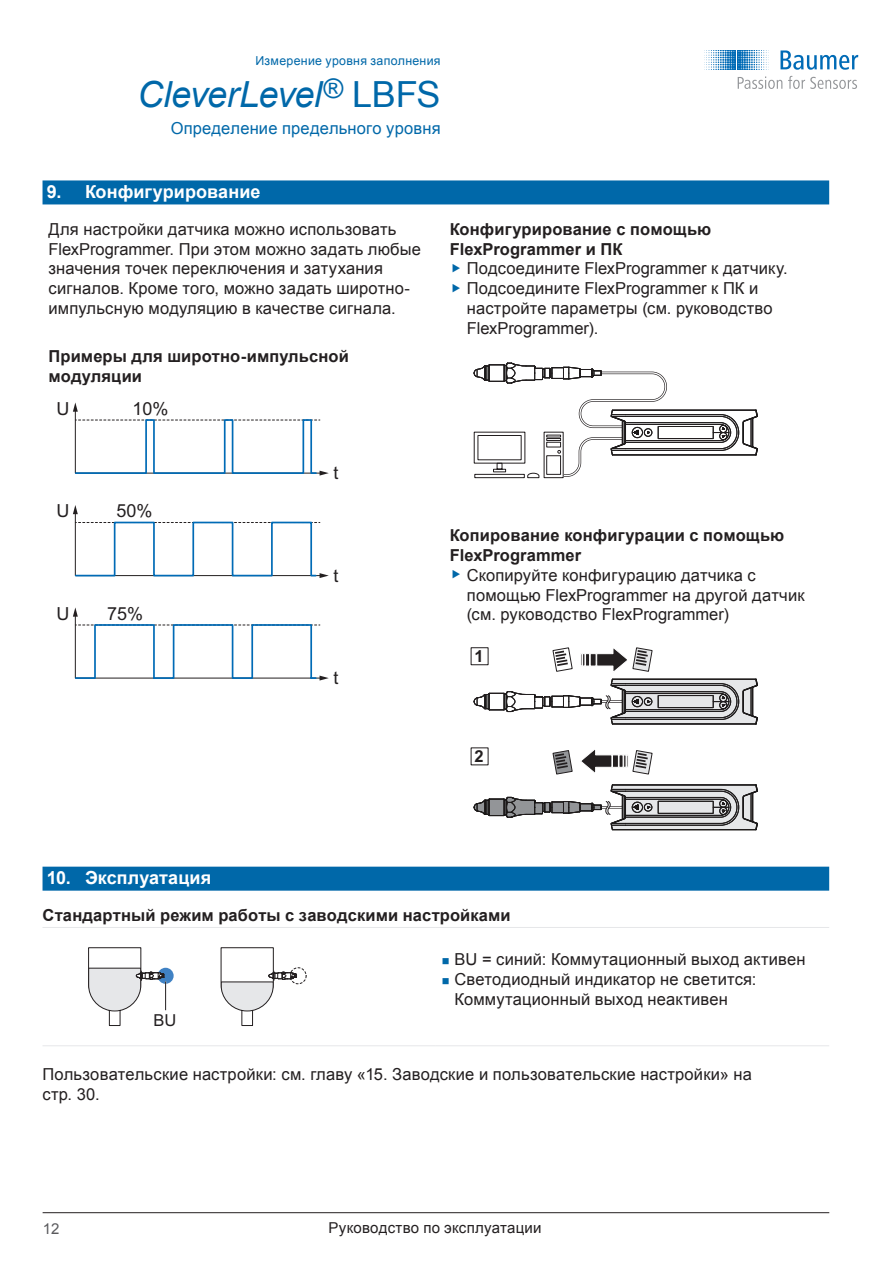
<style>
.page{position:relative;width:893px;height:1263px;background:#fff}
.page>*{position:absolute;margin:0;border:0;box-sizing:border-box;transform-origin:0 0}
.t1{font:italic 36px "Arial";letter-spacing:-.015em;color:#0068a9}
.t2{font:700 18px "Arial";letter-spacing:.005em;color:#fff}
.t3{font:18px "Arial";color:#231f20}
.t4{font:16.5px/19.8px "Arial";letter-spacing:.01em;color:#231f20}
.t5{font:700 16.5px/19.8px "Arial";letter-spacing:.005em;color:#231f20}
.t6{font:16.5px "Arial";letter-spacing:.01em;color:#0068a9}
.t7{font:15px "Arial";letter-spacing:.015em;color:#231f20}
.t8{font:15px "Arial";color:#5a5a5d}
.t9{font:12.3px "Arial";letter-spacing:.02em;color:#0068a9}
.s1{font-style:normal}
</style>
<div class="page">
<div style="left:43px;top:180px;width:786px;height:24px;background:#0068a9"></div>
<div style="left:43px;top:867px;width:786px;height:24px;background:#0068a9"></div>
<svg style="left:73px;top:402px;width:256px;height:74px"></svg>
<svg style="left:74px;top:418px;width:244px;height:261px"></svg>
<svg style="left:473px;top:362px;width:285px;height:117px"></svg>
<svg style="left:470px;top:647px;width:288px;height:183px"></svg>
<div style="left:471px;top:647px;width:17px;height:18px;border:1px solid #231f20"></div>
<hr style="left:43px;top:927px;width:393px;height:1px;background:#e6e7e9">
<hr style="left:436px;top:927px;width:393px;height:1px;background:#e6e7e9">
<hr style="left:43px;top:1045px;width:393px;height:1px;background:#e6e7e9">
<hr style="left:436px;top:1045px;width:393px;height:1px;background:#e6e7e9">
<svg style="left:88px;top:947px;width:219px;height:79px"></svg>
<hr style="left:43px;top:1212px;width:786px;height:1px;background:#231f20">
<svg style="left:780px;top:50px;width:78px;height:20px"></svg>
<svg style="left:704px;top:50px;width:65px;height:20px"></svg>
<svg style="left:738px;top:76px;width:44px;height:13px"></svg>
<svg style="left:788px;top:76px;width:69px;height:13px"></svg>
<p class="t9" style="left:256px;top:53px;width:187px">Измерение уровня заполнения</p>
<h1 class="t1" style="left:137px;top:72px;width:305px">CleverLevel<sup>®</sup> <span class="s1">LBFS</span></h1>
<p class="t6" style="left:171px;top:118px;width:271px">Определение предельного уровня</p>
<p class="t2" style="left:47px;top:180px;width:215px">9. Конфигурирование</p>
<p class="t4" style="left:49px;top:219px;width:374px">Для настройки датчика можно использовать FlexProgrammer. При этом можно задать любые значения точек переключения и затухания сигналов. Кроме того, можно задать широтно&shy;импульсную модуляцию в качестве сигнала.</p>
<p class="t5" style="left:49px;top:347px;width:302px">Примеры для широтно-импульсной модуляции</p>
<p class="t3" style="left:56px;top:397px;width:14px">U</p>
<p class="t3" style="left:133px;top:397px;width:38px">10%</p>
<p class="t5" style="left:450px;top:220px;width:263px">Конфигурирование с помощью<br>FlexProgrammer и ПК</p>
<p class="t4" style="left:467px;top:259px;width:322px">Подсоедините FlexProgrammer к датчику.<br>Подсоедините FlexProgrammer к ПК и настройте параметры (см. руководство FlexProgrammer).</p>
<p class="t3" style="left:56px;top:499px;width:14px">U</p>
<p class="t3" style="left:117px;top:499px;width:38px">50%</p>
<p class="t3" style="left:56px;top:601px;width:14px">U</p>
<p class="t3" style="left:107px;top:601px;width:38px">75%</p>
<p class="t3" style="left:333px;top:461px;width:7px">t</p>
<p class="t3" style="left:333px;top:563px;width:7px">t</p>
<p class="t3" style="left:333px;top:666px;width:7px">t</p>
<p class="t5" style="left:450px;top:526px;width:336px">Копирование конфигурации с помощью<br>FlexProgrammer</p>
<p class="t4" style="left:467px;top:565px;width:339px">Скопируйте конфигурацию датчика с помощью FlexProgrammer на другой датчик (см. руководство FlexProgrammer)</p>
<p class="t5" style="left:475px;top:647px;width:11px">1</p>
<p class="t5" style="left:475px;top:747px;width:11px">2</p>
<p class="t2" style="left:47px;top:866px;width:166px">10. Эксплуатация</p>
<p class="t5" style="left:43px;top:906px;width:470px">Стандартный режим работы с заводскими настройками</p>
<p class="t4" style="left:153px;top:1010px;width:24px">BU</p>
<p class="t4" style="left:455px;top:950px;width:352px">BU = синий: Коммутационный выход активен<br>Светодиодный индикатор не светится:<br>Коммутационный выход неактивен</p>
<p class="t4" style="left:43px;top:1064px;width:711px">Пользовательские настройки: см. главу «15. Заводские и пользовательские настройки» на стр. 30.</p>
<p class="t8" style="left:43px;top:1219px;width:18px">12</p>
<p class="t7" style="left:329px;top:1218px;width:214px">Руководство по эксплуатации</p>
</div>
